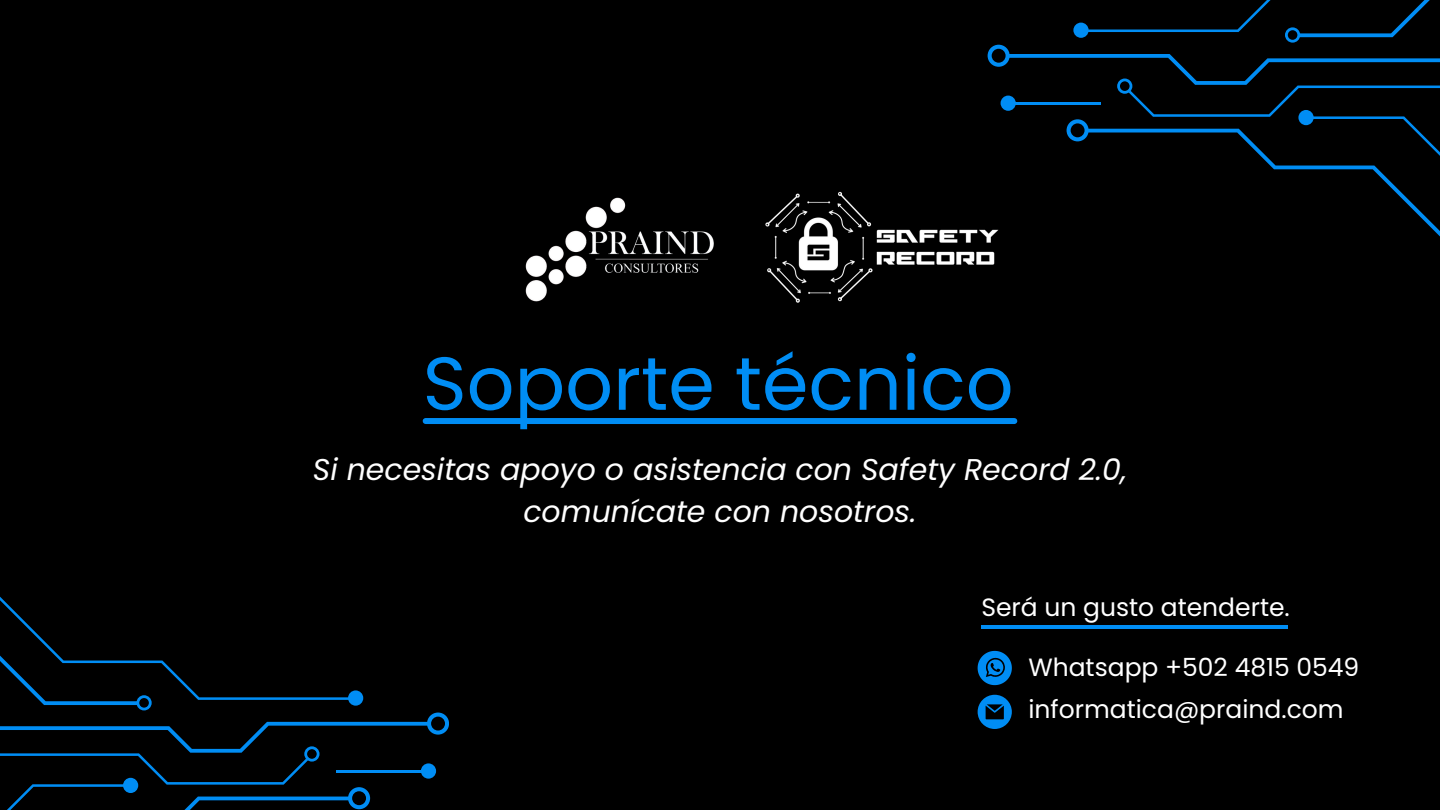
<style>
.page{position:relative;width:1440px;height:810px;background:#000}
.page>*{position:absolute;margin:0;border:0;box-sizing:border-box;transform-origin:0 0}
.t1{font:74.9px "Poppins";color:#008df4}
.t2{font:italic 30px/42px "Poppins";color:#fff;text-align:center}
.t3{font:25px "Poppins";color:#fff}
</style>
<div class="page">
<hr style="left:981px;top:625px;width:307px;height:4px;background:#008df4">
<svg style="left:978px;top:651px;width:34px;height:34px"></svg>
<svg style="left:978px;top:695px;width:34px;height:34px"></svg>
<svg style="left:428px;top:713px;width:21px;height:22px"></svg>
<div style="left:421px;top:763px;width:15px;height:16px;background:#008df4;border-radius:50%"></div>
<svg style="left:0;top:596px;width:428px;height:214px"></svg>
<svg style="left:988px;top:45px;width:20px;height:22px"></svg>
<div style="left:1001px;top:96px;width:15px;height:15px;background:#008df4;border-radius:50%"></div>
<svg style="left:1008px;top:0;width:432px;height:236px"></svg>
<img style="left:765px;top:191px;width:234px;height:112px">
<img style="left:525px;top:197px;width:189px;height:105px">
<div style="left:426px;top:418px;width:588px;height:6px;background:#008df4"></div>
<h2 class="t1" style="left:423px;top:331px;width:592px">Soporte técnico</h2>
<p class="t2" style="left:313px;top:449px;width:816px">Si necesitas apoyo o asistencia con Safety Record 2.0, comunícate con nosotros.</p>
<h1 class="t3" style="left:981px;top:590px;width:310px">Será un gusto atenderte.</h1>
<p class="t3" style="left:1028px;top:650px;width:333px">Whatsapp +502 4815 0549</p>
<p class="t3" style="left:1028px;top:692px;width:317px">informatica@praind.com</p>
</div>
